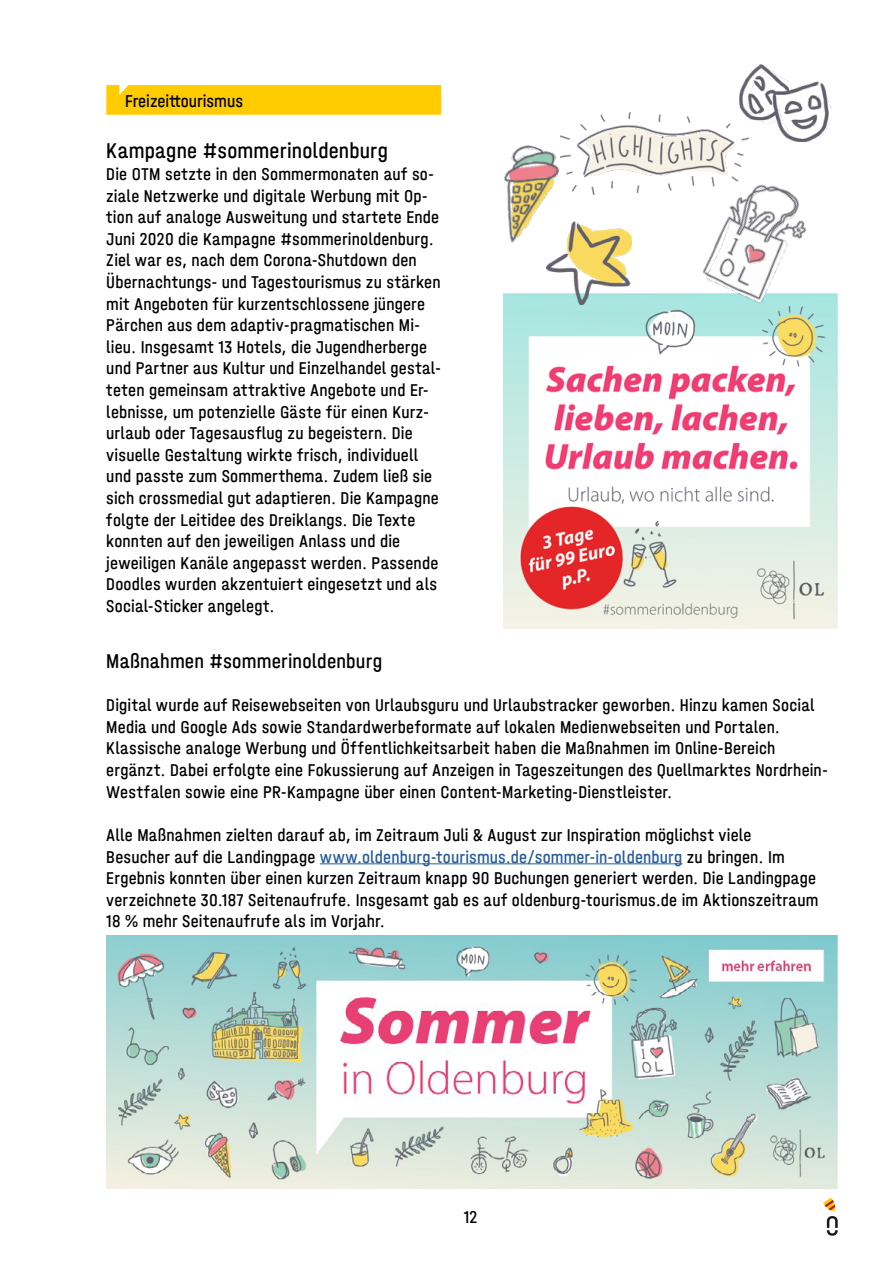
<style>
.page{position:relative;width:893px;height:1263px;background:#fff}
.page>*{position:absolute;margin:0;border:0;box-sizing:border-box;transform-origin:0 0}
.t1{font:22.5px "Halvar Eng";letter-spacing:.01em;color:#000}
.t2{font:21px "Halvar Eng";letter-spacing:.01em;color:#000}
.t3{font:18.15px "Halvar Eng";color:#000}
.t4{font:18px/21.6px "Halvar Eng";letter-spacing:.01em;color:#000}
.s1{color:#275b9b}
</style>
<div class="page">
<svg style="left:823px;top:1197px;width:15px;height:39px"></svg>
<svg style="left:106px;top:85px;width:335px;height:30px;background:#ffcc03"></svg>
<img style="left:106px;top:935px;width:732px;height:253px">
<img style="left:504px;top:294px;width:334px;height:334px">
<img style="left:504px;top:145px;width:57px;height:98px">
<hr style="left:320px;top:863px;width:363px;height:1px;background:#275b9b">
<img style="left:561px;top:113px;width:183px;height:82px">
<img style="left:546px;top:221px;width:85px;height:84px">
<img style="left:739px;top:64px;width:92px;height:77px">
<img style="left:688px;top:165px;width:142px;height:151px">
<p class="t3" style="left:125px;top:91px;width:119px">Freizeittourismus</p>
<p class="t1" style="left:106px;top:138px;width:283px">Kampagne #sommerinoldenburg</p>
<p class="t4" style="left:106px;top:163px;width:336px">Die OTM setzte in den Sommermonaten auf so&shy;ziale Netzwerke und digitale Werbung mit Op&shy;tion auf analoge Ausweitung und startete Ende Juni 2020 die Kampagne #sommerinoldenburg.<br>Ziel war es, nach dem Corona-Shutdown den Übernachtungs- und Tagestourismus zu stärken mit Angeboten für kurzentschlossene jüngere Pärchen aus dem adaptiv-pragmatischen Mi&shy;lieu. Insgesamt 13 Hotels, die Jugendherberge und Partner aus Kultur und Einzelhandel gestal&shy;teten gemeinsam attraktive Angebote und Er&shy;lebnisse, um potenzielle Gäste für einen Kurz&shy;urlaub oder Tagesausflug zu begeistern. Die visuelle Gestaltung wirkte frisch, individuell und passte zum Sommerthema. Zudem ließ sie sich crossmedial gut adaptieren. Die Kampagne folgte der Leitidee des Dreiklangs. Die Texte konnten auf den jeweiligen Anlass und die jeweiligen Kanäle angepasst werden. Passende Doodles wurden akzentuiert eingesetzt und als Social-Sticker angelegt.</p>
<p class="t2" style="left:106px;top:649px;width:277px">Maßnahmen #sommerinoldenburg</p>
<p class="t4" style="left:106px;top:694px;width:723px">Digital wurde auf Reisewebseiten von Urlaubsguru und Urlaubstracker geworben. Hinzu kamen Social Media und Google Ads sowie Standardwerbeformate auf lokalen Medienwebseiten und Portalen.<br>Klassische analoge Werbung und Öffentlichkeitsarbeit haben die Maßnahmen im Online-Bereich ergänzt. Dabei erfolgte eine Fokussierung auf Anzeigen in Tageszeitungen des Quellmarktes Nordrhein-Westfalen sowie eine PR-Kampagne über einen Content-Marketing-Dienstleister.</p>
<p class="t4" style="left:106px;top:824px;width:714px">Alle Maßnahmen zielten darauf ab, im Zeitraum Juli &amp; August zur Inspiration möglichst viele Besucher auf die Landingpage <span class="s1">www.oldenburg-tourismus.de/sommer-in-oldenburg</span> zu bringen. Im Ergebnis konnten über einen kurzen Zeitraum knapp 90 Buchungen generiert werden. Die Landingpage verzeichnete 30.187 Seitenaufrufe. Insgesamt gab es auf oldenburg-tourismus.de im Aktionszeitraum 18 % mehr Seitenaufrufe als im Vorjahr.</p>
<p class="t4" style="left:464px;top:1205px;width:15px">12</p>
</div>
